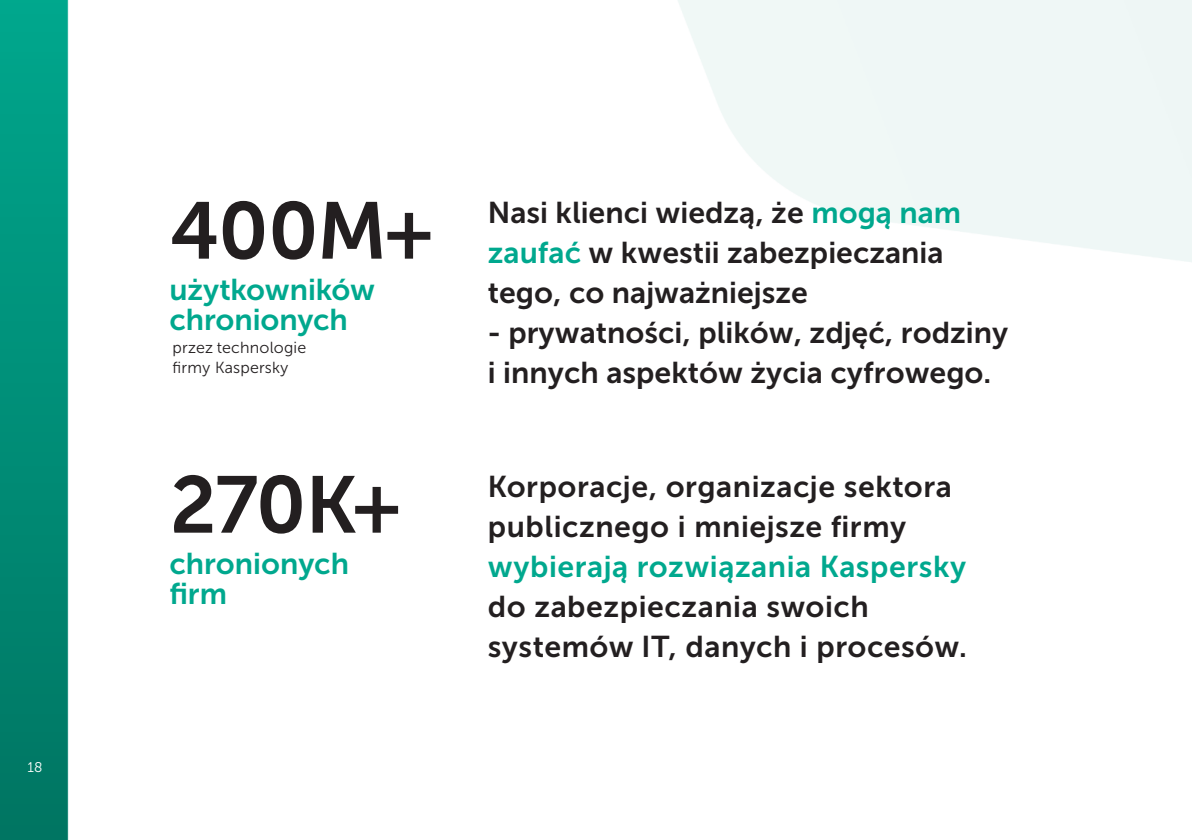
<style>
.page{position:relative;width:1192px;height:840px;background:#fff}
.page>*{position:absolute;margin:0;border:0;box-sizing:border-box;transform-origin:0 0}
.t1{font:80px "Museo Sans Cyrl 700";letter-spacing:-.01em;color:#231f20}
.t2{font:30px/40px "Museo Sans Cyrl 700";color:#231f20}
.t3{font:30px/30px "Museo Sans Cyrl 700";color:#00a88e}
.t4{font:16px/20px "Museo Sans Cyrl 300";letter-spacing:.01em;color:#231f20}
.t5{font:14px "Museo Sans Cyrl 300";color:#fff}
.s1{color:#00a88e}
</style>
<div class="page">
<img style="left:1px;top:1px;width:1190px;height:839px">
<p class="t5" style="left:28px;top:762px;width:16px">18</p>
<h1 class="t1" style="left:170px;top:199px;width:264px">400M+</h1>
<p class="t3" style="left:169px;top:277px;width:207px">użytkowników chronionych</p>
<p class="t4" style="left:173px;top:339px;width:135px">przez technologie firmy Kaspersky</p>
<h1 class="t1" style="left:170px;top:473px;width:232px">270K+</h1>
<p class="t3" style="left:169px;top:551px;width:181px">chronionych firm</p>
<p class="t2" style="left:488px;top:196px;width:475px">Nasi klienci wiedzą, że <span class="s1">mogą nam zaufać</span> w kwestii zabezpieczania tego, co najważniejsze</p>
<p class="t2" style="left:488px;top:316px;width:522px">- prywatności, plików, zdjęć, rodziny i innych aspektów życia cyfrowego.</p>
<p class="t2" style="left:488px;top:470px;width:465px">Korporacje, organizacje sektora publicznego i mniejsze firmy</p>
<p class="t3" style="left:488px;top:555px;width:480px">wybierają rozwiązania Kaspersky</p>
<p class="t2" style="left:488px;top:590px;width:480px">do zabezpieczania swoich systemów IT, danych i procesów.</p>
</div>
